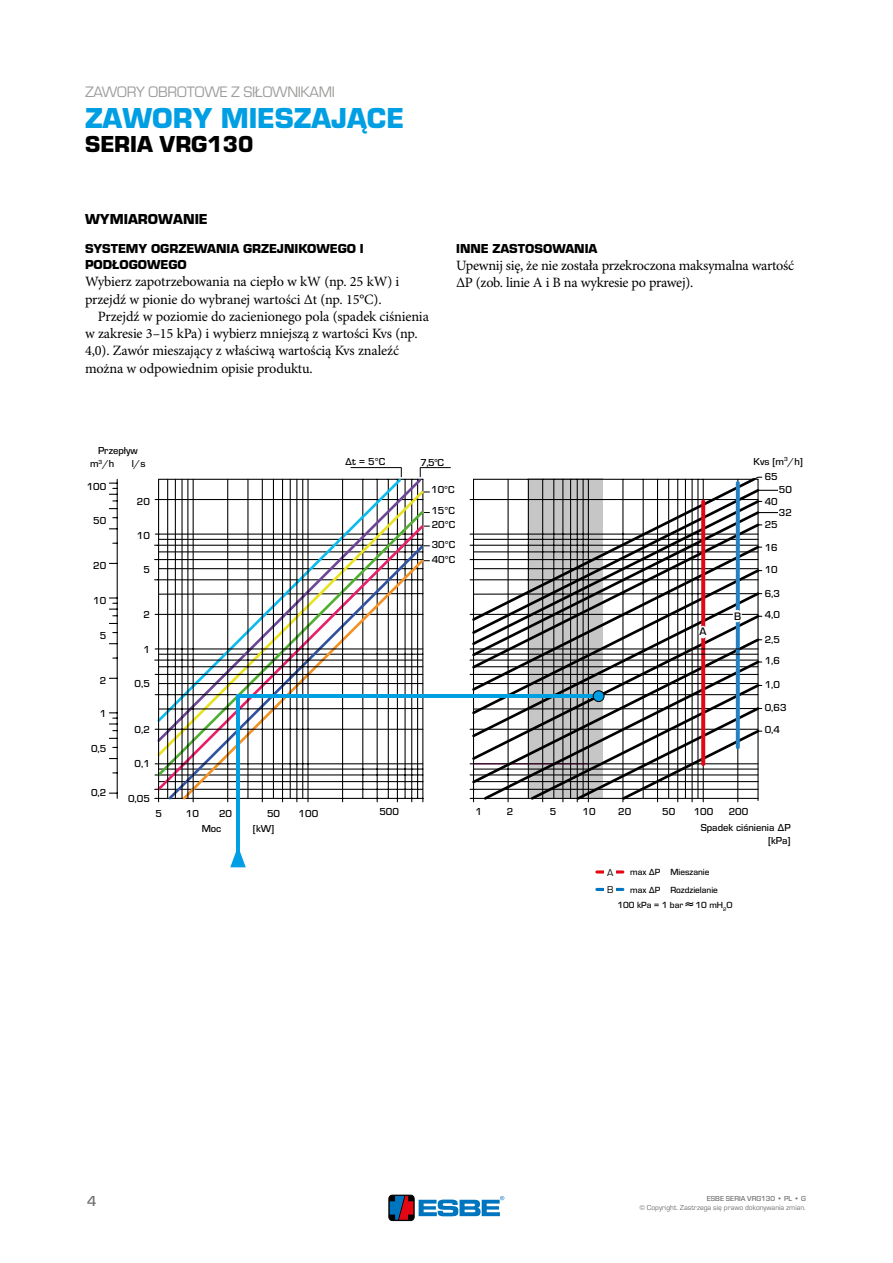
<style>
.page{position:relative;width:893px;height:1263px;background:#fff}
.page>*{position:absolute;margin:0;border:0;box-sizing:border-box;transform-origin:0 0}
.t1{font:700 30px "ESBE Eurostile";color:#009fe3}
.t2{font:700 24px "ESBE Eurostile";color:#000}
.t3{font:15.75px "ESBE Eurostile";letter-spacing:-.025em;color:#9d9d9c}
.t4{font:700 15px "ESBE Eurostile";color:#000}
.t5{font:500 15px "ESBE Eurostile";color:#706f6f}
.t6{font:14.25px/17.2px "Minion Pro";letter-spacing:-.01em;color:#000}
.t7{font:700 13.5px/16.5px "ESBE Eurostile";color:#000}
.t8{font:500 11.25px "ESBE Eurostile";color:#000}
.t9{font:500 10.5px/20.9px "ESBE Eurostile";color:#000}
.t10{font:10.2px/17.4px "ESBE Eurostile";color:#000}
.t11{font:500 9.3px/17.4px "ESBE Eurostile";color:#000}
.t12{font:7.5px "ESBE Eurostile";color:#706f6f}
.t13{font:500 7.5px "ESBE Eurostile";color:#706f6f}
</style>
<div class="page">
<svg style="left:109px;top:476px;width:654px;height:327px"></svg>
<svg style="left:157px;top:478px;width:602px;height:321px"></svg>
<svg style="left:234px;top:692px;width:369px;height:155px"></svg>
<svg style="left:230px;top:847px;width:16px;height:20px"></svg>
<div style="left:593px;top:691px;width:11px;height:10px;background:#009fe3;border-radius:50%"></div>
<div style="left:593px;top:690px;width:11px;height:12px;border:1px solid #000;border-radius:50%"></div>
<hr style="left:351px;top:467px;width:50px;height:1px;background:#000">
<hr style="left:420px;top:467px;width:31px;height:1px;background:#000">
<hr style="left:597px;top:870px;width:26px;height:3px;background:#e30613">
<div style="left:604px;top:866px;width:12px;height:11px;background:#fff"></div>
<hr style="left:597px;top:888px;width:26px;height:3px;background:#0075bf">
<div style="left:604px;top:883px;width:12px;height:12px;background:#fff"></div>
<div style="left:699px;top:626px;width:8px;height:12px;background:#fff;border-radius:50%"></div>
<div style="left:733px;top:610px;width:9px;height:12px;background:#fff;border-radius:50%"></div>
<svg style="left:685px;top:902px;width:8px;height:4px"></svg>
<div style="left:389px;top:1195px;width:25px;height:25px;border:1px solid #000;border-radius:4px"></div>
<svg style="left:390px;top:1196px;width:23px;height:24px"></svg>
<svg style="left:419px;top:1196px;width:85px;height:20px"></svg>
<p class="t3" style="left:85px;top:83px;width:251px">ZAWORY OBROTOWE Z SIŁOWNIKAMI</p>
<h1 class="t1" style="left:85px;top:102px;width:320px">ZAWORY MIESZAJĄCE</h1>
<h2 class="t2" style="left:85px;top:131px;width:170px">SERIA VRG130</h2>
<p class="t4" style="left:85px;top:211px;width:124px">WYMIAROWANIE</p>
<p class="t7" style="left:85px;top:240px;width:280px">SYSTEMY OGRZEWANIA GRZEJNIKOWEGO I<br>PODŁOGOWEGO</p>
<p class="t6" style="left:85px;top:274px;width:316px">Wybierz zapotrzebowania na ciepło w kW (np. 25 kW) i przejdź w pionie do wybranej wartości ∆t (np. 15°C).</p>
<p class="t6" style="left:85px;top:308px;width:345px;text-indent:13px">Przejdź w poziomie do zacienionego pola (spadek ciśnienia w zakresie 3–15 kPa) i wybierz mniejszą z wartości Kvs (np.<br>4,0). Zawór mieszający z właściwą wartością Kvs znaleźć można w odpowiednim opisie produktu.</p>
<p class="t7" style="left:456px;top:240px;width:143px">INNE ZASTOSOWANIA</p>
<p class="t6" style="left:456px;top:257px;width:340px">Upewnij się, że nie została przekroczona maksymalna wartość ∆P (zob. linie A i B na wykresie po prawej).</p>
<p class="t9" style="left:90px;top:445px;width:49px;line-height:12.6px;text-indent:8px">Przepływ m<sup>3</sup>/h</p>
<p class="t9" style="left:132px;top:453px;width:15px">l/s</p>
<p class="t9" style="left:345px;top:452px;width:41px">∆t = 5°C</p>
<p class="t9" style="left:420px;top:452px;width:25px">7,5°C</p>
<p class="t9" style="left:753px;top:451px;width:51px">Kvs [m<sup>3</sup>/h]</p>
<p class="t9" style="left:765px;top:467px;width:15px">65</p>
<p class="t9" style="left:87px;top:476px;width:21px">100</p>
<p class="t9" style="left:93px;top:510px;width:15px">50</p>
<p class="t9" style="left:93px;top:555px;width:15px">20</p>
<p class="t9" style="left:93px;top:590px;width:15px">10</p>
<p class="t9" style="left:100px;top:625px;width:8px">5</p>
<p class="t9" style="left:100px;top:670px;width:8px">2</p>
<p class="t9" style="left:100px;top:703px;width:8px">1</p>
<p class="t9" style="left:91px;top:739px;width:17px">0,5</p>
<p class="t9" style="left:91px;top:783px;width:17px">0,2</p>
<p class="t9" style="left:137px;top:491px;width:15px">20</p>
<p class="t9" style="left:137px;top:525px;width:15px">10</p>
<p class="t9" style="left:143px;top:560px;width:8px">5</p>
<p class="t9" style="left:143px;top:604px;width:8px">2</p>
<p class="t9" style="left:143px;top:639px;width:8px">1</p>
<p class="t9" style="left:135px;top:673px;width:17px">0,5</p>
<p class="t9" style="left:135px;top:719px;width:17px">0,2</p>
<p class="t9" style="left:135px;top:754px;width:17px">0,1</p>
<p class="t9" style="left:128px;top:788px;width:23px">0,05</p>
<p class="t9" style="left:431px;top:480px;width:25px">10°C<br>15°C</p>
<p class="t9" style="left:432px;top:514px;width:25px">20°C</p>
<p class="t9" style="left:432px;top:537px;width:25px;line-height:15px">30°C<br>40°C</p>
<p class="t8" style="left:699px;top:625px;width:8px">A</p>
<p class="t8" style="left:734px;top:610px;width:9px">B</p>
<p class="t9" style="left:156px;top:803px;width:8px">5</p>
<p class="t9" style="left:186px;top:803px;width:15px">10</p>
<p class="t9" style="left:219px;top:803px;width:15px">20</p>
<p class="t9" style="left:267px;top:803px;width:15px">50</p>
<p class="t9" style="left:299px;top:803px;width:21px">100</p>
<p class="t9" style="left:379px;top:802px;width:21px">500</p>
<p class="t9" style="left:475px;top:802px;width:8px">1</p>
<p class="t9" style="left:507px;top:802px;width:8px">2</p>
<p class="t9" style="left:550px;top:802px;width:8px">5</p>
<p class="t9" style="left:582px;top:802px;width:15px">10</p>
<p class="t9" style="left:618px;top:802px;width:15px">20</p>
<p class="t9" style="left:662px;top:802px;width:15px">50</p>
<p class="t9" style="left:694px;top:802px;width:21px">100</p>
<p class="t9" style="left:729px;top:802px;width:21px">200</p>
<p class="t9" style="left:779px;top:478px;width:15px;line-height:23px">50<br>32</p>
<p class="t9" style="left:765px;top:491px;width:15px">40</p>
<p class="t9" style="left:765px;top:513px;width:15px;line-height:23px">25<br>16</p>
<p class="t9" style="left:765px;top:559px;width:15px">10</p>
<p class="t9" style="left:765px;top:582px;width:17px;line-height:21.9px">6,3<br>4,0</p>
<p class="t9" style="left:765px;top:630px;width:17px">2,5<br>1,6</p>
<p class="t9" style="left:765px;top:674px;width:17px">1,0</p>
<p class="t9" style="left:765px;top:719px;width:17px">0,4</p>
<p class="t9" style="left:765px;top:697px;width:23px">0,63</p>
<p class="t9" style="left:202px;top:818px;width:21px">Moc</p>
<p class="t9" style="left:253px;top:818px;width:23px">[kW]</p>
<p class="t9" style="left:701px;top:822px;width:91px;line-height:12.6px;text-align:right">Spadek ciśnienia ∆P [kPa]</p>
<p class="t10" style="left:607px;top:864px;width:8px">A<br>B</p>
<p class="t11" style="left:630px;top:863px;width:89px">max ∆P Mieszanie max ∆P Rozdzielanie</p>
<p class="t11" style="left:617px;top:896px;width:67px">100 kPa = 1 bar</p>
<p class="t11" style="left:695px;top:896px;width:38px">10 mH<sub>2</sub>O</p>
<p class="t5" style="left:87px;top:1193px;width:11px">4</p>
<p class="t13" style="left:707px;top:1194px;width:100px">ESBE SERIA VRG130 • PL • G</p>
<p class="t12" style="left:639px;top:1203px;width:168px">© Copyright. Zastrzega się prawo dokonywania zmian.</p>
</div>
